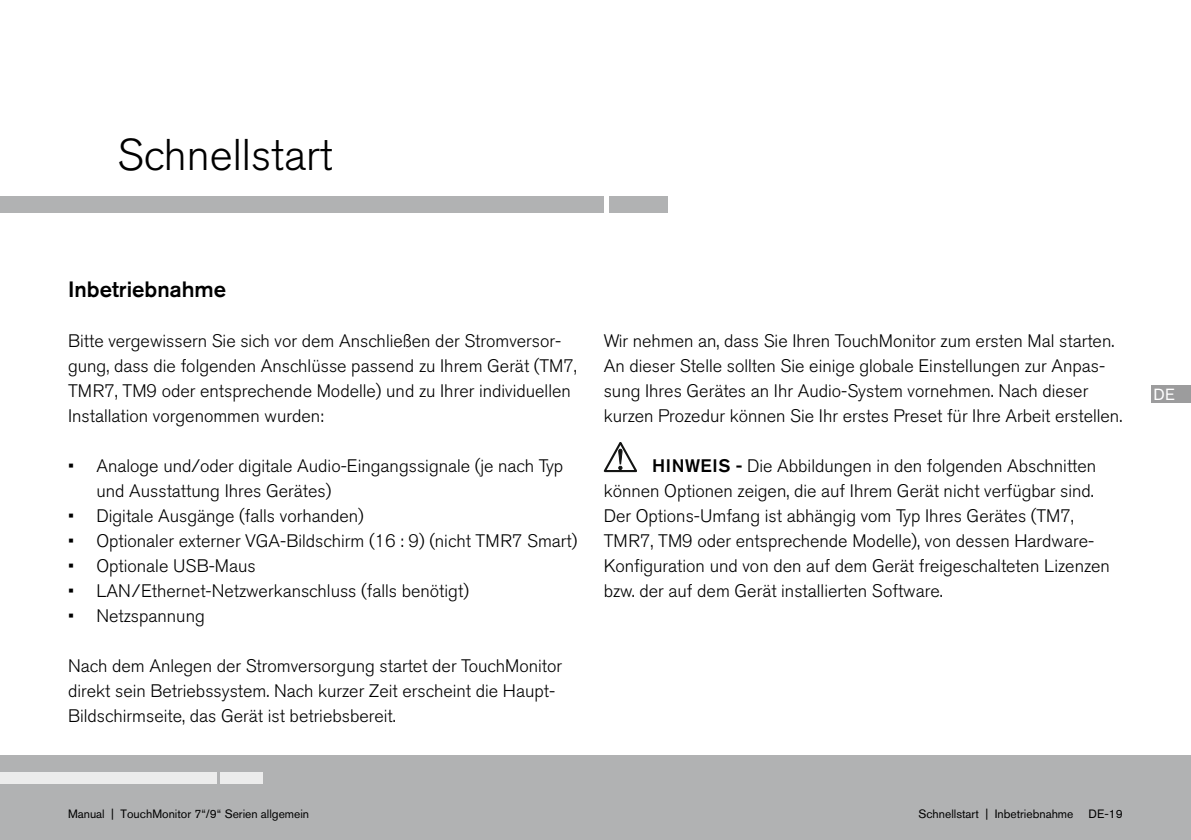
<style>
.page{position:relative;width:1191px;height:840px;background:#fff}
.page>*{position:absolute;margin:0;border:0;box-sizing:border-box;transform-origin:0 0}
.t1{font:300 44px "Akzidenz Grotesk BE";color:#000}
.t2{font:500 22px "Akzidenz Grotesk BE";color:#000}
.t3{font:300 18px/25px "Akzidenz Grotesk BE";color:#000}
.t4{font:16px "Akzidenz Grotesk BE";color:#fff}
.t5{font:12px "Akzidenz Grotesk BE";color:#000}
.s1{font-weight:500}
</style>
<div class="page">
<div style="left:0;top:754px;width:1190px;height:85px;background:#b1b2b3"></div>
<div style="left:221px;top:772px;width:42px;height:11px;background:#ececec"></div>
<div style="left:0;top:772px;width:217px;height:11px;background:#ececec"></div>
<div style="left:1151px;top:386px;width:39px;height:17px;background:#9c9c9d"></div>
<svg style="left:604px;top:442px;width:33px;height:30px"></svg>
<div style="left:609px;top:196px;width:59px;height:16px;background:#b1b2b3"></div>
<div style="left:0;top:196px;width:603px;height:16px;background:#b1b2b3"></div>
<h1 class="t1" style="left:117px;top:139px;width:217px">Schnellstart</h1>
<p class="t2" style="left:68px;top:281px;width:160px">Inbetriebnahme</p>
<p class="t3" style="left:68px;top:330px;width:510px">Bitte vergewissern Sie sich vor dem Anschließen der Stromversor&shy;gung, dass die folgenden Anschlüsse passend zu Ihrem Gerät (TM7, TMR7, TM9 oder entsprechende Modelle) und zu Ihrer individuellen Installation vorgenommen wurden:</p>
<p class="t3" style="left:96px;top:455px;width:468px;text-indent:-28px">• Analoge und/oder digitale Audio-Eingangssignale (je nach Typ und Ausstattung Ihres Gerätes)</p>
<p class="t3" style="left:68px;top:505px;width:297px">• Digitale Ausgänge (falls vorhanden)</p>
<p class="t3" style="left:68px;top:530px;width:511px">• Optionaler externer VGA-Bildschirm (16 : 9) (nicht TMR7 Smart)</p>
<p class="t3" style="left:68px;top:555px;width:189px">• Optionale USB-Maus</p>
<p class="t3" style="left:68px;top:580px;width:402px">• LAN/Ethernet-Netzwerkanschluss (falls benötigt)</p>
<p class="t3" style="left:68px;top:605px;width:138px">• Netzspannung</p>
<p class="t3" style="left:68px;top:655px;width:495px">Nach dem Anlegen der Stromversorgung startet der TouchMonitor direkt sein Betriebssystem. Nach kurzer Zeit erscheint die Haupt-<br>Bildschirmseite, das Gerät ist betriebsbereit.</p>
<p class="t3" style="left:603px;top:330px;width:520px">Wir nehmen an, dass Sie Ihren TouchMonitor zum ersten Mal starten.<br>An dieser Stelle sollten Sie einige globale Einstellungen zur Anpas&shy;sung Ihres Gerätes an Ihr Audio-System vornehmen. Nach dieser kurzen Prozedur können Sie Ihr erstes Preset für Ihre Arbeit erstellen.</p>
<p class="t3" style="left:603px;top:455px;width:508px;text-indent:48px"><span class="s1">HINWEIS -</span> Die Abbildungen in den folgenden Abschnitten können Optionen zeigen, die auf Ihrem Gerät nicht verfügbar sind.<br>Der Options-Umfang ist abhängig vom Typ Ihres Gerätes (TM7, TMR7, TM9 oder entsprechende Modelle), von dessen Hardware-Konfiguration und von den auf dem Gerät freigeschalteten Lizenzen bzw. der auf dem Gerät installierten Software.</p>
<p class="t4" style="left:1153px;top:389px;width:23px">DE</p>
<p class="t5" style="left:68px;top:808px;width:243px">Manual | TouchMonitor 7“/9“ Serien allgemein</p>
<p class="t5" style="left:918px;top:808px;width:157px">Schnellstart | Inbetriebnahme</p>
<p class="t5" style="left:1088px;top:808px;width:36px">DE-19</p>
</div>
